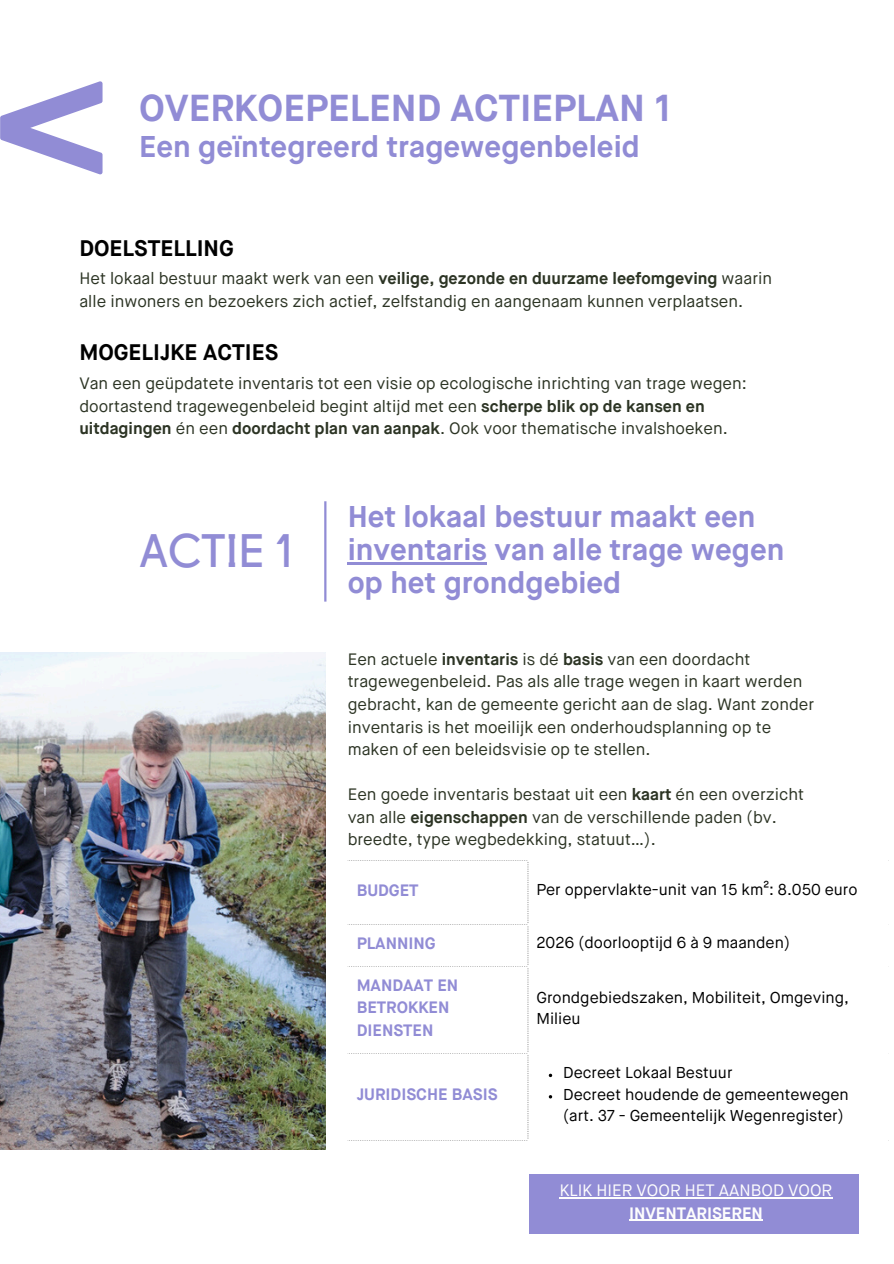
<style>
.page{position:relative;width:894px;height:1264px;background:#fff}
.page>*{position:absolute;margin:0;border:0;box-sizing:border-box;transform-origin:0 0}
.t1{font:45px "Fugue";color:#918cd5}
.t2{font:700 37.5px "Maison Neue";color:#918cd5}
.t3{font:700 30px/32.7px "Maison Neue";color:#918cd5}
.t4{font:700 22.5px "Maison Neue";color:#000}
.t5{font:16.5px/22.5px "Maison Neue";color:#2c3424}
.t6{font:700 16.5px/22.5px "Maison Neue";color:#918cd5}
.t7{font:16.5px/22.5px "Maison Neue";color:#fdfdfd;text-align:center}
.t8{font:15.75px/21.3px "Maison Neue";color:#000}
.s1{font-weight:700}
</style>
<div class="page">
<img style="left:0;top:652px;width:325px;height:497px">
<hr style="left:324px;top:501px;width:2px;height:100px;background:#918cd5">
<svg style="left:548px;top:1073px;width:4px;height:4px"></svg>
<svg style="left:527px;top:862px;width:1px;height:276px"></svg>
<svg style="left:347px;top:860px;width:179px;height:194px"></svg>
<hr style="left:527px;top:923px;width:361px;height:2px;background:#fff">
<hr style="left:527px;top:965px;width:361px;height:2px;background:#fff">
<hr style="left:527px;top:1052px;width:361px;height:2px;background:#fff">
<hr style="left:347px;top:562px;width:140px;height:2px;background:#918cd5">
<div style="left:529px;top:1174px;width:328px;height:59px;background:#918cd5"></div>
<hr style="left:559px;top:1197px;width:229px;height:1px;background:#fdfdfd">
<hr style="left:788px;top:1197px;width:44px;height:1px;background:#fdfdfd">
<hr style="left:629px;top:1219px;width:133px;height:1px;background:#fdfdfd">
<svg style="left:0;top:81px;width:102px;height:93px"></svg>
<p class="t2" style="left:139px;top:92px;width:534px">OVERKOEPELEND ACTIEPLAN 1</p>
<p class="t3" style="left:139px;top:132px;width:502px">Een geïntegreerd tragewegenbeleid</p>
<p class="t4" style="left:79px;top:238px;width:156px">DOELSTELLING</p>
<p class="t5" style="left:79px;top:268px;width:694px">Het lokaal bestuur maakt werk van een <span class="s1">veilige, gezonde en duurzame leefomgeving</span> waarin alle inwoners en bezoekers zich actief, zelfstandig en aangenaam kunnen verplaatsen.</p>
<p class="t4" style="left:79px;top:343px;width:200px">MOGELIJKE ACTIES</p>
<p class="t5" style="left:79px;top:373px;width:668px">Van een geüpdatete inventaris tot een visie op ecologische inrichting van trage wegen: doortastend tragewegenbeleid begint altijd met een <span class="s1">scherpe blik op de kansen en uitdagingen</span> én een <span class="s1">doordacht plan van aanpak</span>. Ook voor thematische invalshoeken.</p>
<p class="t1" style="left:139px;top:525px;width:158px">ACTIE 1</p>
<p class="t3" style="left:347px;top:502px;width:438px">Het lokaal bestuur maakt een inventaris van alle trage wegen op het grondgebied</p>
<p class="t5" style="left:347px;top:649px;width:468px">Een actuele <span class="s1">inventaris</span> is dé <span class="s1">basis</span> van een doordacht tragewegenbeleid. Pas als alle trage wegen in kaart werden gebracht, kan de gemeente gericht aan de slag. Want zonder inventaris is het moeilijk een onderhoudsplanning op te maken of een beleidsvisie op te stellen.</p>
<p class="t5" style="left:347px;top:784px;width:458px">Een goede inventaris bestaat uit een <span class="s1">kaart</span> én een overzicht van alle <span class="s1">eigenschappen</span> van de verschillende paden (bv. breedte, type wegbedekking, statuut…).</p>
<h2 class="t6" style="left:356px;top:880px;width:63px">BUDGET</h2>
<h3 class="t8" style="left:536px;top:880px;width:322px">Per oppervlakte-unit van 15 km²: 8.050 euro</h3>
<p class="t6" style="left:356px;top:933px;width:80px">PLANNING</p>
<h3 class="t8" style="left:536px;top:933px;width:255px">2026 (doorlooptijd 6 à 9 maanden)</h3>
<p class="t6" style="left:356px;top:974px;width:103px">MANDAAT EN<br>BETROKKEN<br>DIENSTEN</p>
<p class="t8" style="left:536px;top:987px;width:314px">Grondgebiedszaken, Mobiliteit, Omgeving,<br>Milieu</p>
<h1 class="t6" style="left:356px;top:1084px;width:142px">JURIDISCHE BASIS</h1>
<h2 class="t8" style="left:563px;top:1063px;width:171px">Decreet Lokaal Bestuur</h2>
<p class="t8" style="left:563px;top:1084px;width:287px">Decreet houdende de gemeentewegen (art. 37 - Gemeentelijk Wegenregister)</p>
<p class="t7" style="left:559px;top:1180px;width:274px">KLIK HIER VOOR HET AANBOD VOOR<br><span class="s1">INVENTARISEREN</span></p>
</div>
